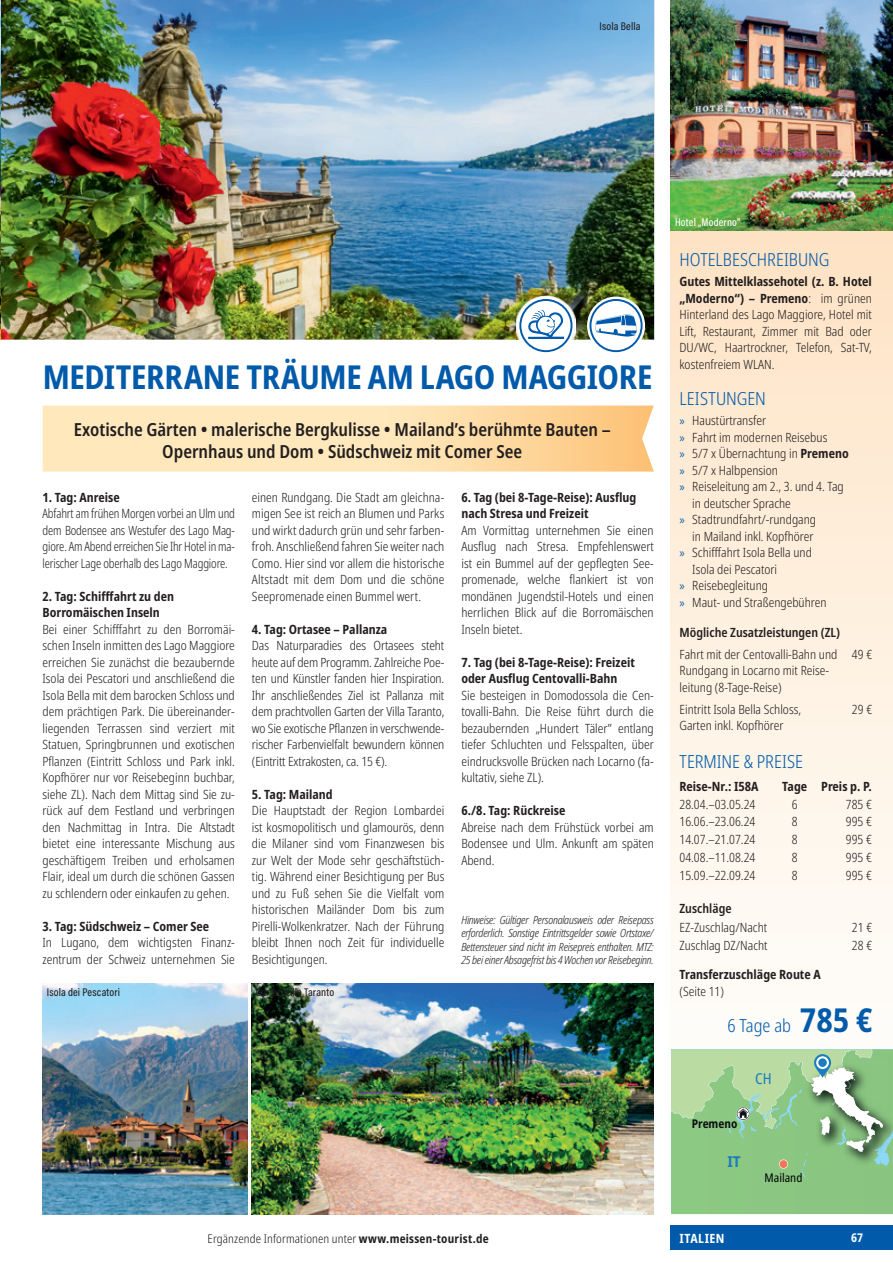
<style>
.page{position:relative;width:893px;height:1263px;background:#fff}
.page>*{position:absolute;margin:0;border:0;box-sizing:border-box;transform-origin:0 0}
.t1{font:700 condensed 33px "Noto Sans";letter-spacing:-.01em;color:#015aaa}
.t2{font:600 condensed 18px/21.6px "Noto Sans";color:#231f20;text-align:center}
.t3{font:300 condensed 18px "Noto Sans";color:#015aaa}
.t4{font:700 semi-condensed 15px "Noto Sans";color:#1b7bbe}
.t5{font:condensed 15px "Noto Sans";color:#1b7bbe}
.t6{font:300 condensed 12.75px/16.5px "Noto Sans";color:#231f20;text-align:justify}
.t7{font:700 condensed 12.75px/16.5px "Noto Sans";color:#231f20}
.t8{font:300 condensed 12.75px/16.5px "Noto Sans";color:#231f20;text-align:justify;scale:.92 1}
.t9{font:600 condensed 12.75px "Noto Sans";color:#231f20}
.t10{font:700 condensed 12.75px "Noto Sans";letter-spacing:.035em;color:#fff}
.t11{font:300 condensed 12px "Noto Sans";letter-spacing:.015em;color:#231f20}
.t12{font:condensed 12px "Noto Sans";color:#020405}
.t13{font:700 condensed 12px "Noto Sans";color:#0b0f10}
.t14{font:700 condensed 12px "Noto Sans";color:#fff}
.t15{font:italic 300 condensed 11.25px/13.5px "Noto Sans";letter-spacing:-.02em;color:#231f20;text-align:justify}
.t16{font:500 11.25px "Acumin Pro Cond";letter-spacing:.015em;color:#231f20}
.t17{font:500 11.25px "Acumin Pro Cond";letter-spacing:.015em;color:#fff}
.s1{font-weight:700}
.s2{font-family:"Myriad Pro";font-weight:400;font-stretch:normal;color:#015aaa}
.s3{font-weight:700;font-size:33px}
</style>
<div class="page">
<div style="left:671px;top:1225px;width:222px;height:25px;background:#015aaa"></div>
<svg style="left:671px;top:231px;width:222px;height:719px;background:#feeedd"></svg>
<img style="left:1px;top:0;width:653px;height:340px">
<svg style="left:671px;top:1049px;width:222px;height:165px;background:#96c98d"></svg>
<svg style="left:816px;top:1056px;width:13px;height:13px"></svg>
<div style="left:818px;top:1058px;width:9px;height:9px;background:#1b7bbe;border-radius:50%"></div>
<img style="left:671px;top:0;width:222px;height:231px">
<img style="left:43px;top:983px;width:205px;height:231px">
<img style="left:252px;top:983px;width:402px;height:231px">
<hr style="left:0;top:0;width:1px;height:340px;background:#e6e7e9">
<img style="left:516px;top:295px;width:60px;height:45px">
<div style="left:517px;top:297px;width:58px;height:58px;background:#fff;border-radius:50%"></div>
<svg style="left:519px;top:299px;width:53px;height:53px"></svg>
<div style="left:587px;top:297px;width:58px;height:58px;background:#fff;border-radius:50%"></div>
<svg style="left:589px;top:299px;width:54px;height:53px"></svg>
<svg style="left:43px;top:406px;width:611px;height:66px;background:#fde0af"></svg>
<p class="t16" style="left:599px;top:18px;width:43px">Isola Bella</p>
<h1 class="t1" style="left:43px;top:353px;width:611px">MEDITERRANE TRÄUME AM LAGO MAGGIORE</h1>
<h2 class="t2" style="left:74px;top:419px;width:538px">Exotische Gärten • malerische Bergkulisse • Mailand’s berühmte Bauten –<br>Opernhaus und Dom • Südschweiz mit Comer See</h2>
<p class="t7" style="left:43px;top:489px;width:79px">1. Tag: Anreise</p>
<p class="t8" style="left:43px;top:506px;width:211px">Abfahrt am frühen Morgen vorbei an Ulm und dem Bodensee ans Westufer des Lago Mag&shy;giore. Am Abend erreichen Sie Ihr Hotel in ma&shy;lerischer Lage oberhalb des Lago Maggiore.</p>
<p class="t7" style="left:43px;top:588px;width:133px">2. Tag: Schifffahrt zu den<br>Borromäischen Inseln</p>
<p class="t6" style="left:43px;top:621px;width:194px">Bei einer Schifffahrt zu den Borromäi&shy;schen Inseln inmitten des Lago Maggiore erreichen Sie zunächst die bezaubernde Isola dei Pescatori und anschließend die Isola Bella mit dem barocken Schloss und dem prächtigen Park. Die übereinander&shy;liegenden Terrassen sind verziert mit Statuen, Springbrunnen und exotischen Pflanzen (Eintritt Schloss und Park inkl.<br>Kopfhörer nur vor Reisebeginn buchbar, siehe ZL). Nach dem Mittag sind Sie zu&shy;rück auf dem Festland und verbringen den Nachmittag in Intra. Die Altstadt bietet eine interessante Mischung aus geschäftigem Treiben und erholsamen Flair, ideal um durch die schönen Gassen zu schlendern oder einkaufen zu gehen.</p>
<p class="t7" style="left:43px;top:918px;width:168px">3. Tag: Südschweiz – Comer See</p>
<p class="t6" style="left:43px;top:935px;width:194px">In Lugano, dem wichtigsten Finanz&shy;zentrum der Schweiz unternehmen Sie</p>
<p class="t6" style="left:252px;top:489px;width:194px">einen Rundgang. Die Stadt am gleichna&shy;migen See ist reich an Blumen und Parks und wirkt dadurch grün und sehr farben&shy;froh. Anschließend fahren Sie weiter nach Como. Hier sind vor allem die historische Altstadt mit dem Dom und die schöne Seepromenade einen Bummel wert.</p>
<p class="t7" style="left:252px;top:621px;width:137px">4. Tag: Ortasee – Pallanza</p>
<p class="t6" style="left:252px;top:638px;width:194px">Das Naturparadies des Ortasees steht heute auf dem Programm. Zahlreiche Poe&shy;ten und Künstler fanden hier Inspiration.<br>Ihr anschließendes Ziel ist Pallanza mit dem prachtvollen Garten der Villa Taranto, wo Sie exotische Pflanzen in verschwende&shy;rischer Farbenvielfalt bewundern können (Eintritt Extrakosten, ca. 15 €).</p>
<p class="t7" style="left:252px;top:786px;width:82px">5. Tag: Mailand</p>
<p class="t6" style="left:252px;top:803px;width:194px">Die Hauptstadt der Region Lombardei ist kosmopolitisch und glamourös, denn die Milaner sind vom Finanzwesen bis zur Welt der Mode sehr geschäftstüch&shy;tig. Während einer Besichtigung per Bus und zu Fuß sehen Sie die Vielfalt vom historischen Mailänder Dom bis zum Pirelli-Wolkenkratzer. Nach der Führung bleibt Ihnen noch Zeit für individuelle Besichtigungen.</p>
<p class="t16" style="left:47px;top:984px;width:75px">Isola dei Pescatori</p>
<p class="t16" style="left:256px;top:984px;width:80px">Garten Villa Taranto</p>
<p class="t7" style="left:461px;top:489px;width:177px">6. Tag (bei 8-Tage-Reise): Ausflug nach Stresa und Freizeit</p>
<p class="t6" style="left:461px;top:522px;width:194px">Am Vormittag unternehmen Sie einen Ausflug nach Stresa. Empfehlenswert ist ein Bummel auf der gepflegten See&shy;promenade, welche flankiert ist von mondänen Jugendstil-Hotels und einen herrlichen Blick auf die Borromäischen Inseln bietet.</p>
<p class="t7" style="left:461px;top:654px;width:175px">7. Tag (bei 8-Tage-Reise): Freizeit oder Ausflug Centovalli-Bahn</p>
<p class="t6" style="left:461px;top:687px;width:194px">Sie besteigen in Domodossola die Cen&shy;tovalli-Bahn. Die Reise führt durch die bezaubernden „Hundert Täler” entlang tiefer Schluchten und Felsspalten, über eindrucksvolle Brücken nach Locarno (fa&shy;kultativ, siehe ZL).</p>
<p class="t7" style="left:461px;top:802px;width:106px">6./8. Tag: Rückreise</p>
<p class="t6" style="left:461px;top:819px;width:194px">Abreise nach dem Frühstück vorbei am Bodensee und Ulm. Ankunft am späten Abend.</p>
<p class="t15" style="left:461px;top:913px;width:194px">Hinweise: Gültiger Personalausweis oder Reisepass erforderlich. Sonstige Eintrittsgelder sowie Ortstaxe/ Bettensteuer sind nicht im Reisepreis enthalten. MTZ:<br>25 bei einer Absagefrist bis 4 Wochen vor Reisebeginn.</p>
<p class="t17" style="left:675px;top:215px;width:67px">Hotel „Moderno“</p>
<h2 class="t3" style="left:679px;top:247px;width:151px">HOTELBESCHREIBUNG</h2>
<p class="t6" style="left:679px;top:274px;width:194px"><span class="s1">Gutes Mittelklassehotel (z. B. Hotel „Moderno“) – Premeno</span>: im grünen Hinterland des Lago Maggiore, Hotel mit Lift, Restaurant, Zimmer mit Bad oder DU/WC, Haartrockner, Telefon, Sat-TV, kostenfreiem WLAN.</p>
<h2 class="t3" style="left:679px;top:385px;width:88px">LEISTUNGEN</h2>
<p class="t6" style="left:679px;top:412px;width:88px"><span class="s2">»</span> Haustürtransfer</p>
<p class="t6" style="left:679px;top:429px;width:149px"><span class="s2">»</span> Fahrt im modernen Reisebus</p>
<p class="t6" style="left:679px;top:445px;width:171px"><span class="s2">»</span> 5/7 x Übernachtung in <span class="s1">Premeno</span></p>
<p class="t6" style="left:679px;top:462px;width:100px"><span class="s2">»</span> 5/7 x Halbpension</p>
<p class="t6" style="left:679px;top:478px;width:166px"><span class="s2">»</span> Reiseleitung am 2., 3. und 4. Tag</p>
<p class="t6" style="left:692px;top:495px;width:100px">in deutscher Sprache</p>
<p class="t6" style="left:679px;top:511px;width:138px"><span class="s2">»</span> Stadtrundfahrt/-rundgang</p>
<p class="t6" style="left:692px;top:528px;width:123px">in Mailand inkl. Kopfhörer</p>
<p class="t6" style="left:679px;top:544px;width:134px"><span class="s2">»</span> Schifffahrt Isola Bella und</p>
<p class="t6" style="left:692px;top:561px;width:86px">Isola dei Pescatori</p>
<p class="t6" style="left:679px;top:577px;width:90px"><span class="s2">»</span> Reisebegleitung</p>
<p class="t6" style="left:679px;top:594px;width:149px"><span class="s2">»</span> Maut- und Straßengebühren</p>
<p class="t9" style="left:679px;top:623px;width:162px">Mögliche Zusatzleistungen (ZL)</p>
<p class="t6" style="left:679px;top:646px;width:159px;text-align:left">Fahrt mit der Centovalli-Bahn und<br>Rundgang in Locarno mit Reise&shy;leitung (8-Tage-Reise)</p>
<p class="t6" style="left:852px;top:646px;width:22px">49 €</p>
<p class="t6" style="left:679px;top:701px;width:123px">Eintritt Isola Bella Schloss,<br>Garten inkl. Kopfhörer</p>
<p class="t6" style="left:852px;top:701px;width:22px">29 €</p>
<h2 class="t3" style="left:679px;top:749px;width:125px">TERMINE &amp; PREISE</h2>
<p class="t7" style="left:679px;top:778px;width:80px">Reise-Nr.: I58A</p>
<p class="t7" style="left:782px;top:778px;width:91px">Tage Preis p. P.</p>
<p class="t6" style="left:679px;top:796px;width:77px">28.04.–03.05.24</p>
<p class="t6" style="left:792px;top:796px;width:7px">6</p>
<p class="t6" style="left:846px;top:796px;width:28px">785 €</p>
<p class="t6" style="left:679px;top:814px;width:77px">16.06.–23.06.24</p>
<p class="t6" style="left:792px;top:814px;width:7px">8</p>
<p class="t6" style="left:846px;top:814px;width:28px">995 €</p>
<p class="t6" style="left:679px;top:832px;width:77px">14.07.–21.07.24</p>
<p class="t6" style="left:792px;top:832px;width:7px">8</p>
<p class="t6" style="left:846px;top:832px;width:28px">995 €</p>
<p class="t6" style="left:679px;top:850px;width:77px">04.08.–11.08.24</p>
<p class="t6" style="left:792px;top:850px;width:7px">8</p>
<p class="t6" style="left:846px;top:850px;width:28px">995 €</p>
<p class="t6" style="left:679px;top:867px;width:77px">15.09.–22.09.24</p>
<p class="t6" style="left:792px;top:867px;width:7px">8</p>
<p class="t6" style="left:846px;top:867px;width:28px">995 €</p>
<p class="t9" style="left:679px;top:899px;width:54px">Zuschläge</p>
<p class="t6" style="left:679px;top:920px;width:89px">EZ-Zuschlag/Nacht</p>
<p class="t6" style="left:852px;top:920px;width:22px">21 €</p>
<p class="t6" style="left:679px;top:937px;width:90px">Zuschlag DZ/Nacht</p>
<p class="t6" style="left:852px;top:937px;width:22px">28 €</p>
<p class="t7" style="left:679px;top:967px;width:143px">Transferzuschläge Route A</p>
<p class="t6" style="left:679px;top:983px;width:46px">(Seite 11)</p>
<h2 class="t3" style="left:728px;top:1013px;width:146px">6 Tage ab <span class="s3">785 €</span></h2>
<p class="t13" style="left:692px;top:1115px;width:47px">Premeno</p>
<p class="t4" style="left:727px;top:1151px;width:15px">IT</p>
<p class="t5" style="left:755px;top:1068px;width:18px">CH</p>
<p class="t12" style="left:765px;top:1169px;width:39px">Mailand</p>
<p class="t11" style="left:208px;top:1230px;width:283px">Ergänzende Informationen unter <span class="s1">www.meissen-tourist.de</span></p>
<p class="t10" style="left:679px;top:1229px;width:46px">ITALIEN</p>
<p class="t14" style="left:851px;top:1229px;width:13px">67</p>
</div>
